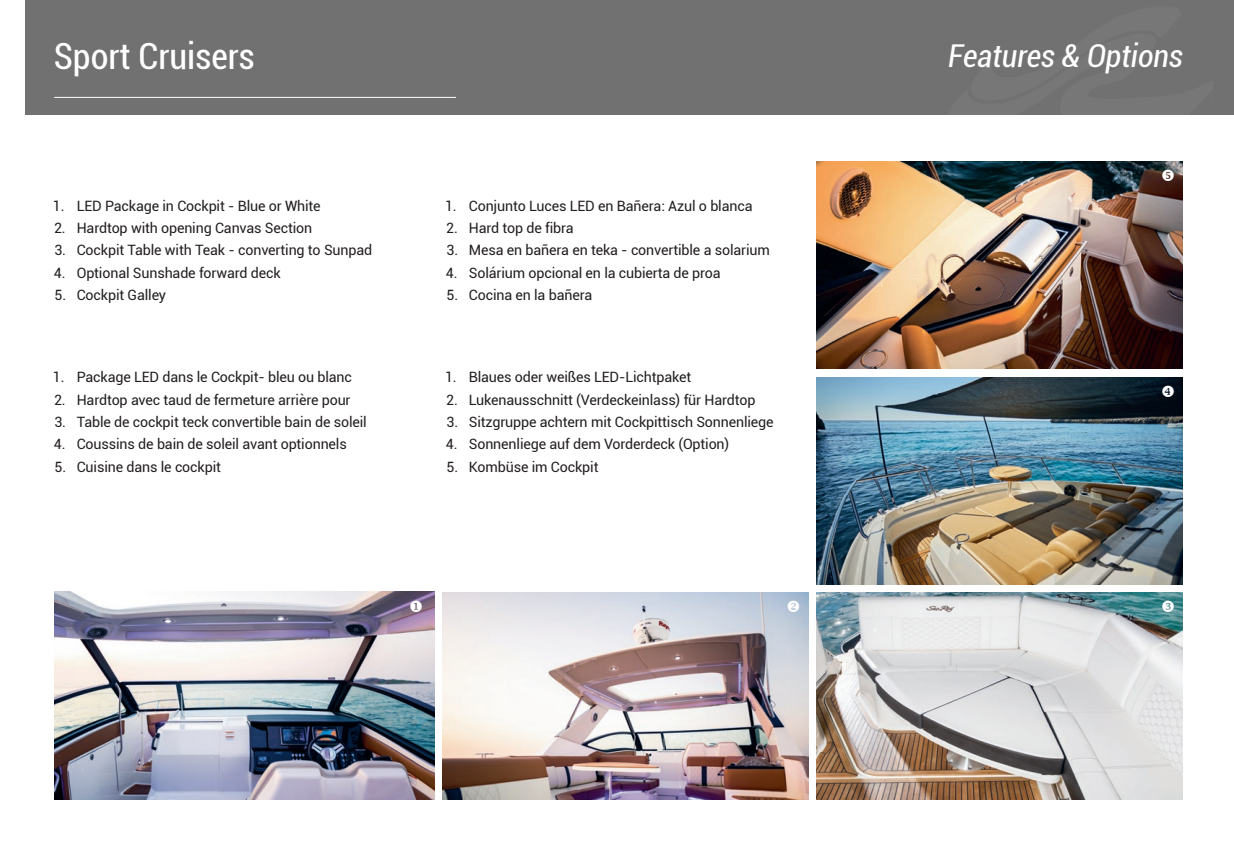
<style>
.page{position:relative;width:1234px;height:851px;background:#fff}
.page>*{position:absolute;margin:0;border:0;box-sizing:border-box;transform-origin:0 0}
.specs_heading2{font:condensed 36px "Roboto";color:#fff}
.specs_heading1{font:italic condensed 31.5px "Roboto";color:#fff}
.specs_body_9pt{font:14.25px "Roboto";letter-spacing:-.01em;color:#231f20}
</style>
<div class="page">
<img style="left:54px;top:592px;width:380px;height:207px">
<img style="left:442px;top:592px;width:366px;height:207px">
<img style="left:816px;top:162px;width:366px;height:207px">
<img style="left:816px;top:592px;width:366px;height:207px">
<img style="left:816px;top:377px;width:366px;height:207px">
<div style="left:26px;top:0;width:1207px;height:115px;background:#727172"></div>
<hr style="left:54px;top:97px;width:401px;height:1px;background:#fff">
<svg style="left:1161px;top:600px;width:12px;height:12px"></svg>
<svg style="left:1161px;top:385px;width:12px;height:11px"></svg>
<svg style="left:1161px;top:169px;width:12px;height:12px"></svg>
<svg style="left:410px;top:600px;width:12px;height:12px"></svg>
<svg style="left:787px;top:600px;width:12px;height:12px"></svg>
<p class="specs_heading2" style="left:54px;top:31px;width:202px">Sport Cruisers</p>
<p class="specs_heading1" style="left:948px;top:34px;width:236px">Features &amp; Options</p>
<p class="specs_body_9pt" style="left:53px;top:196px;width:269px">1. LED Package in Cockpit - Blue or White</p>
<p class="specs_body_9pt" style="left:54px;top:218px;width:260px">2. Hardtop with opening Canvas Section</p>
<p class="specs_body_9pt" style="left:54px;top:240px;width:319px">3. Cockpit Table with Teak - converting to Sunpad</p>
<p class="specs_body_9pt" style="left:54px;top:262px;width:228px">4. Optional Sunshade forward deck</p>
<p class="specs_body_9pt" style="left:55px;top:285px;width:113px">5. Cockpit Galley</p>
<p class="specs_body_9pt" style="left:53px;top:367px;width:300px">1. Package LED dans le Cockpit- bleu ou blanc</p>
<p class="specs_body_9pt" style="left:54px;top:389px;width:298px">2. Hardtop avec taud de fermeture arrière pour</p>
<p class="specs_body_9pt" style="left:54px;top:412px;width:314px">3. Table de cockpit teck convertible bain de soleil</p>
<p class="specs_body_9pt" style="left:54px;top:434px;width:294px">4. Coussins de bain de soleil avant optionnels</p>
<p class="specs_body_9pt" style="left:55px;top:456px;width:168px">5. Cuisine dans le cockpit</p>
<p class="specs_body_9pt" style="left:445px;top:196px;width:309px">1. Conjunto Luces LED en Bañera: Azul o blanca</p>
<p class="specs_body_9pt" style="left:446px;top:218px;width:129px">2. Hard top de fibra</p>
<p class="specs_body_9pt" style="left:446px;top:240px;width:325px">3. Mesa en bañera en teka - convertible a solarium</p>
<p class="specs_body_9pt" style="left:446px;top:262px;width:276px">4. Solárium opcional en la cubierta de proa</p>
<p class="specs_body_9pt" style="left:446px;top:285px;width:147px">5. Cocina en la bañera</p>
<p class="specs_body_9pt" style="left:445px;top:367px;width:248px">1. Blaues oder weißes LED-Lichtpaket</p>
<p class="specs_body_9pt" style="left:446px;top:389px;width:311px">2. Lukenausschnitt (Verdeckeinlass) für Hardtop</p>
<p class="specs_body_9pt" style="left:446px;top:412px;width:328px">3. Sitzgruppe achtern mit Cockpittisch Sonnenliege</p>
<p class="specs_body_9pt" style="left:446px;top:434px;width:285px">4. Sonnenliege auf dem Vorderdeck (Option)</p>
<p class="specs_body_9pt" style="left:446px;top:456px;width:153px">5. Kombüse im Cockpit</p>
</div>
